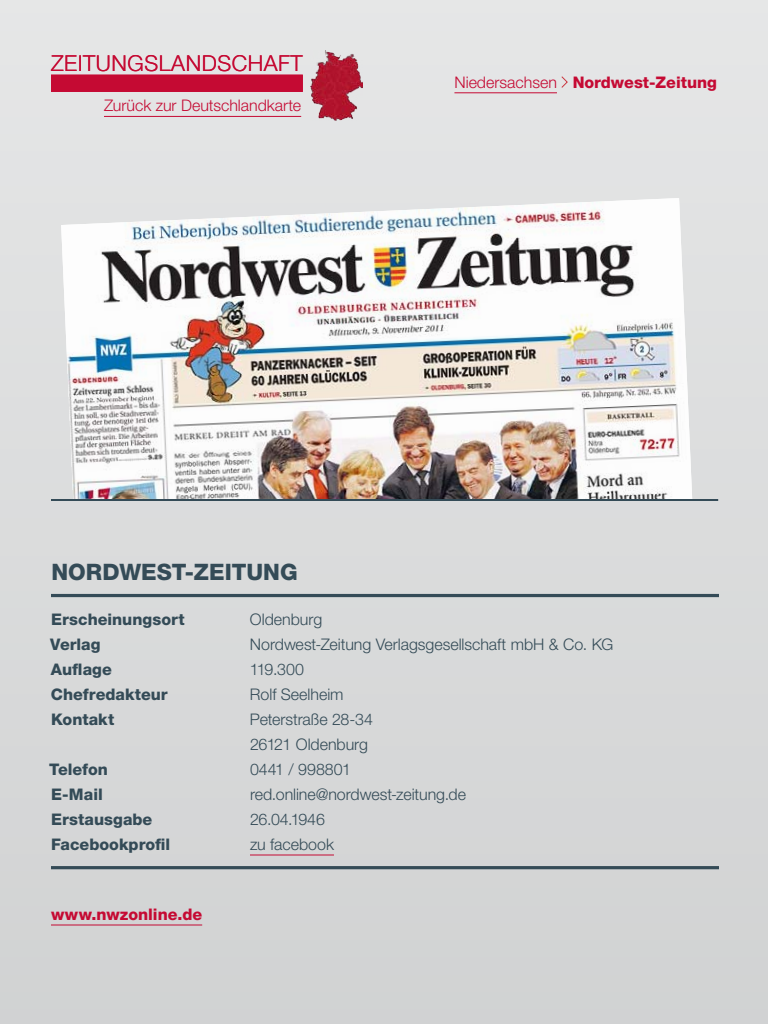
<style>
.page{position:relative;width:768px;height:1024px;background:#fff}
.page>*{position:absolute;margin:0;border:0;box-sizing:border-box;transform-origin:0 0}
.t1{font:800 22.7px "Helvetica Neue LT Std";color:#344b57}
.t2{font:300 22px "Helvetica Neue LT Std";letter-spacing:.025em;color:#c50a33}
.t3{font:300 16px/25px "Helvetica Neue LT Std";letter-spacing:-.005em;color:#344b57}
.t4{font:800 16px "Helvetica Neue LT Std";color:#344b57}
.t5{font:800 16px "Helvetica Neue LT Std";color:#c50a33}
.t6{font:300 16px "Helvetica Neue LT Std";color:#c50a33}
.s1{font-weight:300}
</style>
<div class="page">
<div style="left:0;top:0;width:768px;height:1024px;background:linear-gradient(to right,#dadbdb,#dadbdc)"></div>
<div style="left:51px;top:75px;width:252px;height:17px;background:#c50a33"></div>
<hr style="left:454px;top:92px;width:103px;height:1px;background:#c50a33">
<svg style="left:560px;top:75px;width:9px;height:14px"></svg>
<hr style="left:104px;top:116px;width:197px;height:1px;background:#c50a33">
<img style="left:310px;top:50px;width:53px;height:71px">
<img style="left:61px;top:198px;width:631px;height:301px">
<hr style="left:51px;top:924px;width:151px;height:2px;background:#c50a33">
<hr style="left:51px;top:594px;width:668px;height:3px;background:#344b57">
<hr style="left:51px;top:866px;width:668px;height:3px;background:#344b57">
<hr style="left:250px;top:854px;width:84px;height:2px;background:#c50a33">
<hr style="left:51px;top:499px;width:667px;height:2px;background:#344b57">
<h2 class="t2" style="left:51px;top:49px;width:253px">Zeitungslandschaft</h2>
<p class="t6" style="left:104px;top:96px;width:199px">Zurück zur Deutschlandkarte</p>
<p class="t5" style="left:454px;top:73px;width:264px"><span class="s1">Niedersachsen</span> Nordwest-Zeitung</p>
<h1 class="t1" style="left:51px;top:559px;width:248px">Nordwest-Zeitung</h1>
<p class="t4" style="left:51px;top:610px;width:135px">Erscheinungsort</p>
<p class="t3" style="left:250px;top:606px;width:74px">Oldenburg</p>
<p class="t4" style="left:50px;top:635px;width:52px">Verlag</p>
<p class="t3" style="left:250px;top:631px;width:363px">Nordwest-Zeitung Verlagsgesellschaft mbH &amp; Co. KG</p>
<p class="t4" style="left:51px;top:660px;width:62px">Auflage</p>
<p class="t3" style="left:250px;top:656px;width:56px">119.300</p>
<p class="t4" style="left:51px;top:685px;width:118px">Chefredakteur</p>
<p class="t3" style="left:250px;top:681px;width:95px">Rolf Seelheim</p>
<p class="t4" style="left:51px;top:710px;width:65px">Kontakt</p>
<p class="t3" style="left:250px;top:706px;width:124px">Peterstraße 28-34<br>26121 Oldenburg</p>
<p class="t4" style="left:49px;top:760px;width:60px">Telefon</p>
<p class="t3" style="left:250px;top:756px;width:102px">0441 / 998801</p>
<p class="t4" style="left:51px;top:785px;width:53px">E-Mail</p>
<p class="t3" style="left:250px;top:781px;width:218px">red.online@nordwest-zeitung.de</p>
<p class="t4" style="left:51px;top:810px;width:103px">Erstausgabe</p>
<p class="t3" style="left:250px;top:806px;width:76px">26.04.1946</p>
<p class="t4" style="left:51px;top:835px;width:121px">Facebookprofil</p>
<p class="t3" style="left:250px;top:831px;width:85px">zu facebook</p>
<p class="t5" style="left:51px;top:905px;width:153px">www.nwzonline.de</p>
</div>
